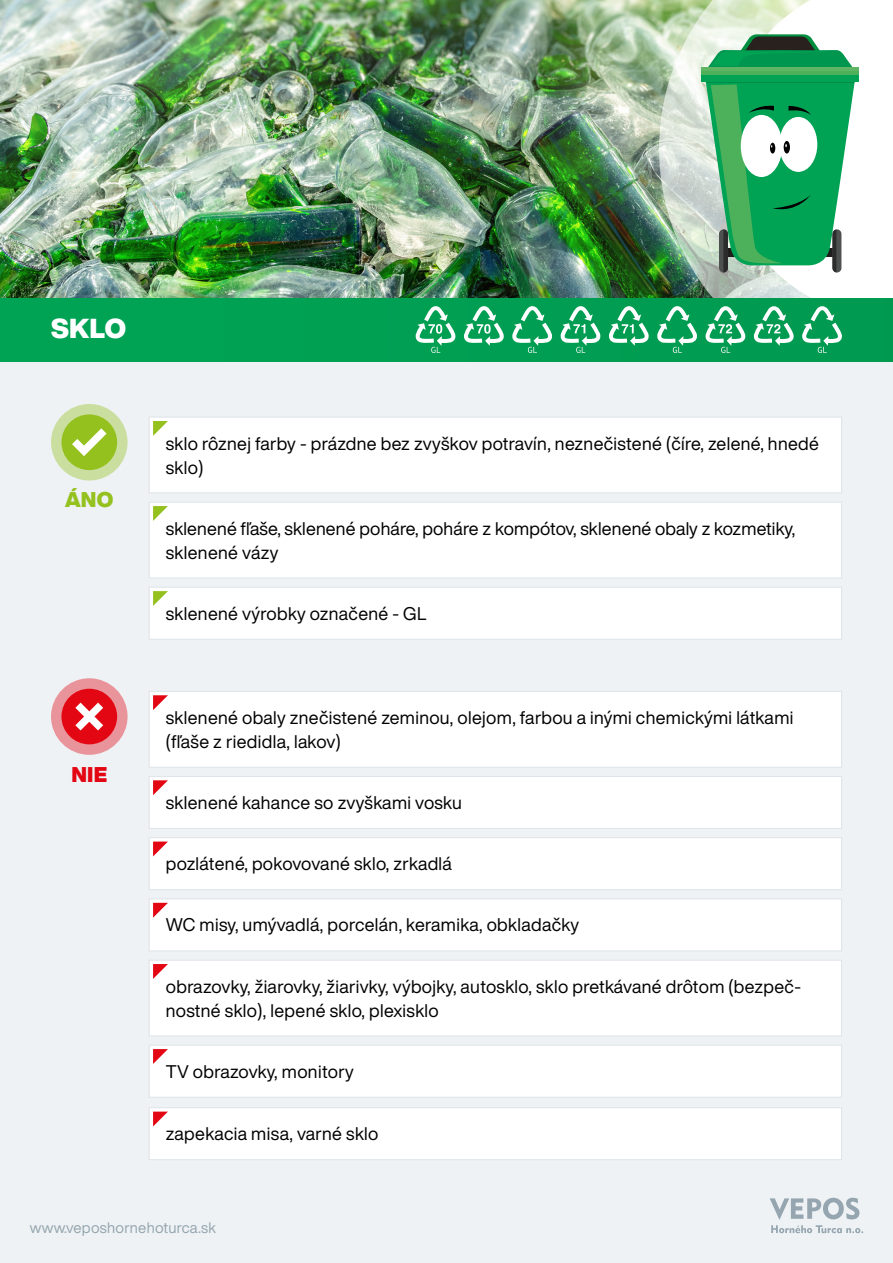
<style>
.page{position:relative;width:893px;height:1263px;background:#fff}
.page>*{position:absolute;margin:0;border:0;box-sizing:border-box;transform-origin:0 0}
.t1{font:900 27px "Helvetica Now Display";color:#fff}
.t2{font:900 21px "Helvetica Now Display";color:#95c11f}
.t3{font:900 21px "Helvetica Now Display";color:#e30613}
.t4{font:18px/24px "Helvetica Now Display";letter-spacing:.02em;color:#000}
.t5{font:15px "Helvetica Now Display";letter-spacing:.02em;color:#95a6b0}
</style>
<div class="page">
<img style="left:0;top:0;width:659px;height:298px">
<img style="left:659px;top:0;width:64px;height:298px">
<svg style="left:723px;top:0;width:136px;height:298px"></svg>
<div style="left:0;top:361px;width:893px;height:902px;background:#eef2f4"></div>
<div style="left:0;top:298px;width:893px;height:63px;background:#00a153"></div>
<div style="left:701px;top:68px;width:158px;height:13px;background:#4db05b"></div>
<hr style="left:701px;top:68px;width:158px;height:3px;background:#60b565">
<div style="left:701px;top:75px;width:158px;height:6px;background:#00a254"></div>
<svg style="left:706px;top:34px;width:149px;height:34px"></svg>
<svg style="left:705px;top:81px;width:150px;height:191px"></svg>
<svg style="left:770px;top:1198px;width:89px;height:21px"></svg>
<svg style="left:771px;top:1225px;width:92px;height:8px"></svg>
<div style="left:51px;top:404px;width:77px;height:76px;background:#cade9f;border-radius:50%"></div>
<div style="left:61px;top:414px;width:56px;height:56px;background:#95c11f;border-radius:50%"></div>
<svg style="left:72px;top:428px;width:35px;height:28px"></svg>
<svg style="left:51px;top:678px;width:77px;height:77px;background:#e9959b"></svg>
<div style="left:61px;top:689px;width:56px;height:55px;background:#e30613;border-radius:50%"></div>
<svg style="left:75px;top:703px;width:28px;height:27px"></svg>
<div style="left:149px;top:587px;width:693px;height:52px;background:#fff;border:1px solid #dee4e9"></div>
<div style="left:149px;top:417px;width:693px;height:76px;background:#fff;border:1px solid #dee4e9"></div>
<div style="left:149px;top:502px;width:693px;height:76px;background:#fff;border:1px solid #dee4e9"></div>
<div style="left:149px;top:776px;width:693px;height:53px;background:#fff;border:1px solid #dee4e9"></div>
<div style="left:149px;top:898px;width:693px;height:53px;background:#fff;border:1px solid #dee4e9"></div>
<div style="left:149px;top:837px;width:693px;height:53px;background:#fff;border:1px solid #dee4e9"></div>
<div style="left:149px;top:691px;width:693px;height:76px;background:#fff;border:1px solid #dee4e9"></div>
<div style="left:149px;top:960px;width:693px;height:76px;background:#fff;border:1px solid #dee4e9"></div>
<div style="left:149px;top:1045px;width:693px;height:52px;background:#fff;border:1px solid #dee4e9"></div>
<div style="left:149px;top:1107px;width:693px;height:53px;background:#fff;border:1px solid #dee4e9"></div>
<svg style="left:153px;top:591px;width:15px;height:15px"></svg>
<svg style="left:153px;top:421px;width:15px;height:15px"></svg>
<svg style="left:153px;top:506px;width:15px;height:15px"></svg>
<svg style="left:153px;top:780px;width:15px;height:15px"></svg>
<svg style="left:153px;top:903px;width:15px;height:15px"></svg>
<svg style="left:153px;top:841px;width:15px;height:15px"></svg>
<svg style="left:153px;top:695px;width:15px;height:15px"></svg>
<svg style="left:153px;top:964px;width:15px;height:15px"></svg>
<svg style="left:153px;top:1049px;width:15px;height:15px"></svg>
<svg style="left:153px;top:1111px;width:15px;height:15px"></svg>
<svg style="left:415px;top:306px;width:89px;height:47px"></svg>
<svg style="left:512px;top:306px;width:41px;height:47px"></svg>
<svg style="left:560px;top:306px;width:41px;height:47px"></svg>
<svg style="left:609px;top:306px;width:40px;height:40px"></svg>
<svg style="left:657px;top:306px;width:40px;height:47px"></svg>
<svg style="left:705px;top:306px;width:89px;height:47px"></svg>
<svg style="left:802px;top:306px;width:40px;height:47px"></svg>
<h1 class="t1" style="left:51px;top:310px;width:76px">SKLO</h1>
<p class="t2" style="left:65px;top:485px;width:50px">ÁNO</p>
<p class="t3" style="left:71px;top:760px;width:37px">NIE</p>
<p class="t4" style="left:166px;top:431px;width:655px">sklo rôznej farby - prázdne bez zvyškov potravín, neznečistené (číre, zelené, hnedé sklo)</p>
<p class="t4" style="left:166px;top:516px;width:631px">sklenené fľaše, sklenené poháre, poháre z kompótov, sklenené obaly z kozmetiky, sklenené vázy</p>
<p class="t4" style="left:166px;top:601px;width:262px">sklenené výrobky označené - GL</p>
<p class="t4" style="left:166px;top:705px;width:629px">sklenené obaly znečistené zeminou, olejom, farbou a inými chemickými látkami (fľaše z riedidla, lakov)</p>
<p class="t4" style="left:166px;top:790px;width:298px">sklenené kahance so zvyškami vosku</p>
<p class="t4" style="left:166px;top:851px;width:288px">pozlátené, pokovované sklo, zrkadlá</p>
<p class="t4" style="left:166px;top:913px;width:415px">WC misy, umývadlá, porcelán, keramika, obkladačky</p>
<p class="t4" style="left:166px;top:974px;width:637px">obrazovky, žiarovky, žiarivky, výbojky, autosklo, sklo pretkávané drôtom (bezpeč&shy;nostné sklo), lepené sklo, plexisklo</p>
<p class="t4" style="left:166px;top:1059px;width:189px">TV obrazovky, monitory</p>
<p class="t4" style="left:166px;top:1121px;width:214px">zapekacia misa, varné sklo</p>
<p class="t5" style="left:30px;top:1217px;width:188px">www.veposhornehoturca.sk</p>
</div>
